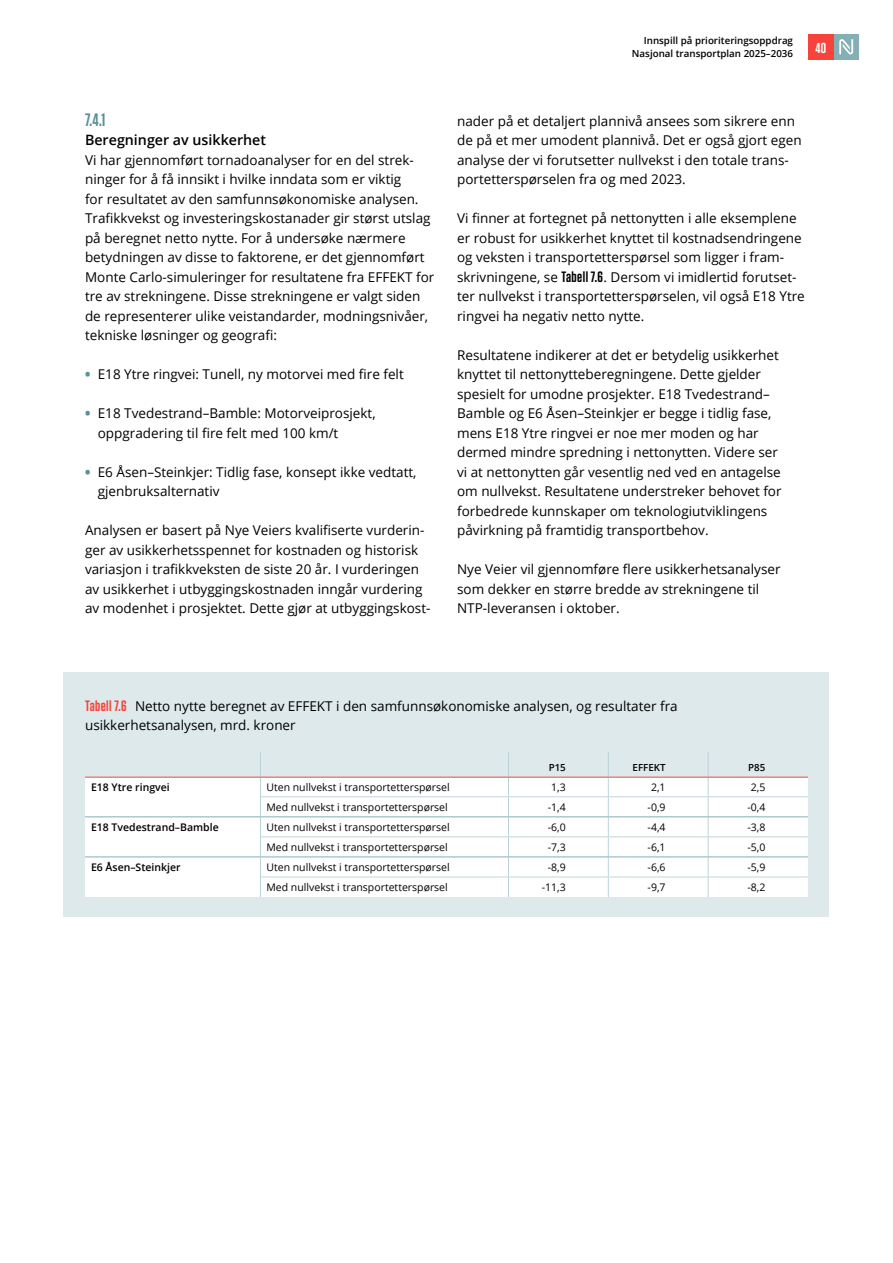
<style>
.page{position:relative;width:893px;height:1263px;background:#fff}
.page>*{position:absolute;margin:0;border:0;box-sizing:border-box;transform-origin:0 0}
.t1{font:600 18px "Tungsten";color:#589199}
.t2{font:600 14.4px "Tungsten";color:#fff}
.t3{font:600 14.25px "Open Sans";color:#000}
.Brødtekst{font:13.5px/19.5px "Open Sans";color:#000}
.Brød_bullet{font:13.5px/19.5px "Open Sans";color:#000}
.Figurtittel{font:13.5px/19.5px "Open Sans";color:#000}
.Tabelltekst{font:10.5px "Open Sans";color:#000}
.Tabelltekst-2{font:600 10.5px "Open Sans";color:#000}
.Tabelltop{font:600 9.75px/13.5px "Open Sans";color:#000;text-align:right}
.s1{font-weight:800;color:#589199}
.s2{font-family:"Tungsten";font-weight:600;font-size:15px}
.s3{font-family:"Tungsten";font-weight:600;font-size:15px;color:#f6433b}
</style>
<div class="page">
<div style="left:64px;top:672px;width:765px;height:245px;background:#dee9eb"></div>
<svg style="left:85px;top:752px;width:723px;height:145px"></svg>
<hr style="left:85px;top:777px;width:175px;height:1px;background:#f6433b">
<hr style="left:260px;top:777px;width:248px;height:1px;background:#f6433b">
<hr style="left:508px;top:777px;width:100px;height:1px;background:#f6433b">
<hr style="left:608px;top:777px;width:100px;height:1px;background:#f6433b">
<hr style="left:708px;top:777px;width:100px;height:1px;background:#f6433b">
<hr style="left:508px;top:876px;width:100px;height:1px;background:#c1d7da">
<hr style="left:608px;top:876px;width:100px;height:1px;background:#c1d7da">
<hr style="left:708px;top:876px;width:100px;height:1px;background:#c1d7da">
<hr style="left:508px;top:836px;width:100px;height:1px;background:#c1d7da">
<hr style="left:608px;top:836px;width:100px;height:1px;background:#c1d7da">
<hr style="left:708px;top:836px;width:100px;height:1px;background:#c1d7da">
<hr style="left:261px;top:796px;width:247px;height:1px;background:#c1d7da">
<hr style="left:508px;top:796px;width:100px;height:1px;background:#c1d7da">
<hr style="left:608px;top:796px;width:100px;height:1px;background:#c1d7da">
<hr style="left:708px;top:796px;width:100px;height:1px;background:#c1d7da">
<hr style="left:261px;top:836px;width:247px;height:1px;background:#c1d7da">
<hr style="left:261px;top:876px;width:247px;height:1px;background:#c1d7da">
<hr style="left:85px;top:816px;width:175px;height:1px;background:#83afb5">
<hr style="left:260px;top:816px;width:248px;height:1px;background:#83afb5">
<hr style="left:508px;top:816px;width:100px;height:1px;background:#83afb5">
<hr style="left:608px;top:816px;width:100px;height:1px;background:#83afb5">
<hr style="left:708px;top:816px;width:100px;height:1px;background:#83afb5">
<hr style="left:85px;top:856px;width:175px;height:1px;background:#83afb5">
<hr style="left:260px;top:856px;width:248px;height:1px;background:#83afb5">
<hr style="left:508px;top:856px;width:100px;height:1px;background:#83afb5">
<hr style="left:608px;top:856px;width:100px;height:1px;background:#83afb5">
<hr style="left:708px;top:856px;width:100px;height:1px;background:#83afb5">
<div style="left:833px;top:34px;width:26px;height:26px;background:#83afb5"></div>
<svg style="left:839px;top:39px;width:14px;height:15px"></svg>
<div style="left:808px;top:34px;width:25px;height:26px;background:#f6433b"></div>
<h3 class="t1" style="left:85px;top:110px;width:22px">7.4.1</h3>
<h3 class="t3" style="left:85px;top:130px;width:183px">Beregninger av usikkerhet</h3>
<p class="Brødtekst" style="left:85px;top:150px;width:351px">Vi har gjennomført tornadoanalyser for en del strek&shy;ninger for å få innsikt i hvilke inndata som er viktig<br>for resultatet av den samfunnsøkonomiske analysen.<br>Trafikkvekst og investeringskostanader gir størst utslag på beregnet netto nytte. For å undersøke nærmere betydningen av disse to faktorene, er det gjennomført Monte Carlo-simuleringer for resultatene fra EFFEKT for tre av strekningene. Disse strekningene er valgt siden de representerer ulike veistandarder, modningsnivåer, tekniske løsninger og geografi:</p>
<p class="Brød_bullet" style="left:85px;top:364px;width:320px"><span class="s1">•</span> E18 Ytre ringvei: Tunell, ny motorvei med fire felt</p>
<p class="Brød_bullet" style="left:98px;top:403px;width:279px;text-indent:-13px"><span class="s1">•</span> E18 Tvedestrand–Bamble: Motorveiprosjekt, oppgradering til fire felt med 100 km/t</p>
<p class="Brød_bullet" style="left:98px;top:462px;width:320px;text-indent:-13px"><span class="s1">•</span> E6 Åsen–Steinkjer: Tidlig fase, konsept ikke vedtatt, gjenbruksalternativ</p>
<p class="Brødtekst" style="left:85px;top:520px;width:347px">Analysen er basert på Nye Veiers kvalifiserte vurderin&shy;ger av usikkerhetsspennet for kostnaden og historisk variasjon i trafikkveksten de siste 20 år. I vurderingen av usikkerhet i utbyggingskostnaden inngår vurdering av modenhet i prosjektet. Dette gjør at utbyggingskost-</p>
<p class="Tabelltop" style="left:632px;top:33px;width:163px">Innspill på prioriteringsoppdrag<br>Nasjonal transportplan 2025–2036</p>
<p class="t2" style="left:815px;top:40px;width:12px">40</p>
<p class="Brødtekst" style="left:457px;top:111px;width:346px">nader på et detaljert plannivå ansees som sikrere enn de på et mer umodent plannivå. Det er også gjort egen analyse der vi forutsetter nullvekst i den totale trans&shy;portetterspørselen fra og med 2023.</p>
<p class="Brødtekst" style="left:457px;top:208px;width:349px">Vi finner at fortegnet på nettonytten i alle eksemplene er robust for usikkerhet knyttet til kostnadsendringene og veksten i transportetterspørsel som ligger i fram&shy;skrivningene, se <span class="s2">Tabell 7.6</span>. Dersom vi imidlertid forutset&shy;ter nullvekst i transportetterspørselen, vil også E18 Ytre ringvei ha negativ netto nytte.</p>
<p class="Brødtekst" style="left:457px;top:345px;width:326px">Resultatene indikerer at det er betydelig usikkerhet knyttet til nettonytteberegningene. Dette gjelder spesielt for umodne prosjekter. E18 Tvedestrand– Bamble og E6 Åsen–Steinkjer er begge i tidlig fase, mens E18 Ytre ringvei er noe mer moden og har dermed mindre spredning i nettonytten. Videre ser vi at nettonytten går vesentlig ned ved en antagelse om nullvekst. Resultatene understreker behovet for forbedrede kunnskaper om teknologiutviklingens påvirkning på framtidig transportbehov.</p>
<p class="Brødtekst" style="left:457px;top:559px;width:325px">Nye Veier vil gjennomføre flere usikkerhetsanalyser som dekker en større bredde av strekningene til<br>NTP-leveransen i oktober.</p>
<p class="Figurtittel" style="left:85px;top:696px;width:594px"><span class="s3">Tabell 7.6</span> Netto nytte beregnet av EFFEKT i den samfunnsøkonomiske analysen, og resultater fra usikkerhetsanalysen, mrd. kroner</p>
<p class="Tabelltop" style="left:549px;top:761px;width:19px">P15</p>
<p class="Tabelltop" style="left:633px;top:761px;width:35px">EFFEKT</p>
<p class="Tabelltop" style="left:748px;top:761px;width:19px">P85</p>
<p class="Tabelltekst-2" style="left:91px;top:780px;width:80px">E18 Ytre ringvei</p>
<p class="Tabelltekst" style="left:266px;top:780px;width:185px">Uten nullvekst i transportetterspørsel</p>
<p class="Tabelltekst" style="left:551px;top:780px;width:16px">1,3</p>
<p class="Tabelltekst" style="left:651px;top:780px;width:16px">2,1</p>
<p class="Tabelltekst" style="left:751px;top:780px;width:16px">2,5</p>
<p class="Tabelltekst" style="left:266px;top:800px;width:183px">Med nullvekst i transportetterspørsel</p>
<p class="Tabelltekst" style="left:548px;top:800px;width:19px">-1,4</p>
<p class="Tabelltekst" style="left:648px;top:800px;width:19px">-0,9</p>
<p class="Tabelltekst" style="left:747px;top:800px;width:19px">-0,4</p>
<p class="Tabelltekst-2" style="left:91px;top:820px;width:129px">E18 Tvedestrand–Bamble</p>
<p class="Tabelltekst" style="left:266px;top:820px;width:185px">Uten nullvekst i transportetterspørsel</p>
<p class="Tabelltekst" style="left:548px;top:820px;width:19px">-6,0</p>
<p class="Tabelltekst" style="left:648px;top:820px;width:19px">-4,4</p>
<p class="Tabelltekst" style="left:747px;top:820px;width:19px">-3,8</p>
<p class="Tabelltekst" style="left:266px;top:840px;width:183px">Med nullvekst i transportetterspørsel</p>
<p class="Tabelltekst" style="left:548px;top:840px;width:19px">-7,3</p>
<p class="Tabelltekst" style="left:648px;top:840px;width:19px">-6,1</p>
<p class="Tabelltekst" style="left:747px;top:840px;width:19px">-5,0</p>
<p class="Tabelltekst-2" style="left:91px;top:860px;width:91px">E6 Åsen–Steinkjer</p>
<p class="Tabelltekst" style="left:266px;top:860px;width:185px">Uten nullvekst i transportetterspørsel</p>
<p class="Tabelltekst" style="left:548px;top:860px;width:19px">-8,9</p>
<p class="Tabelltekst" style="left:648px;top:860px;width:19px">-6,6</p>
<p class="Tabelltekst" style="left:747px;top:860px;width:19px">-5,9</p>
<p class="Tabelltekst" style="left:266px;top:880px;width:183px">Med nullvekst i transportetterspørsel</p>
<p class="Tabelltekst" style="left:542px;top:880px;width:25px">-11,3</p>
<p class="Tabelltekst" style="left:648px;top:880px;width:19px">-9,7</p>
<p class="Tabelltekst" style="left:747px;top:880px;width:19px">-8,2</p>
</div>
